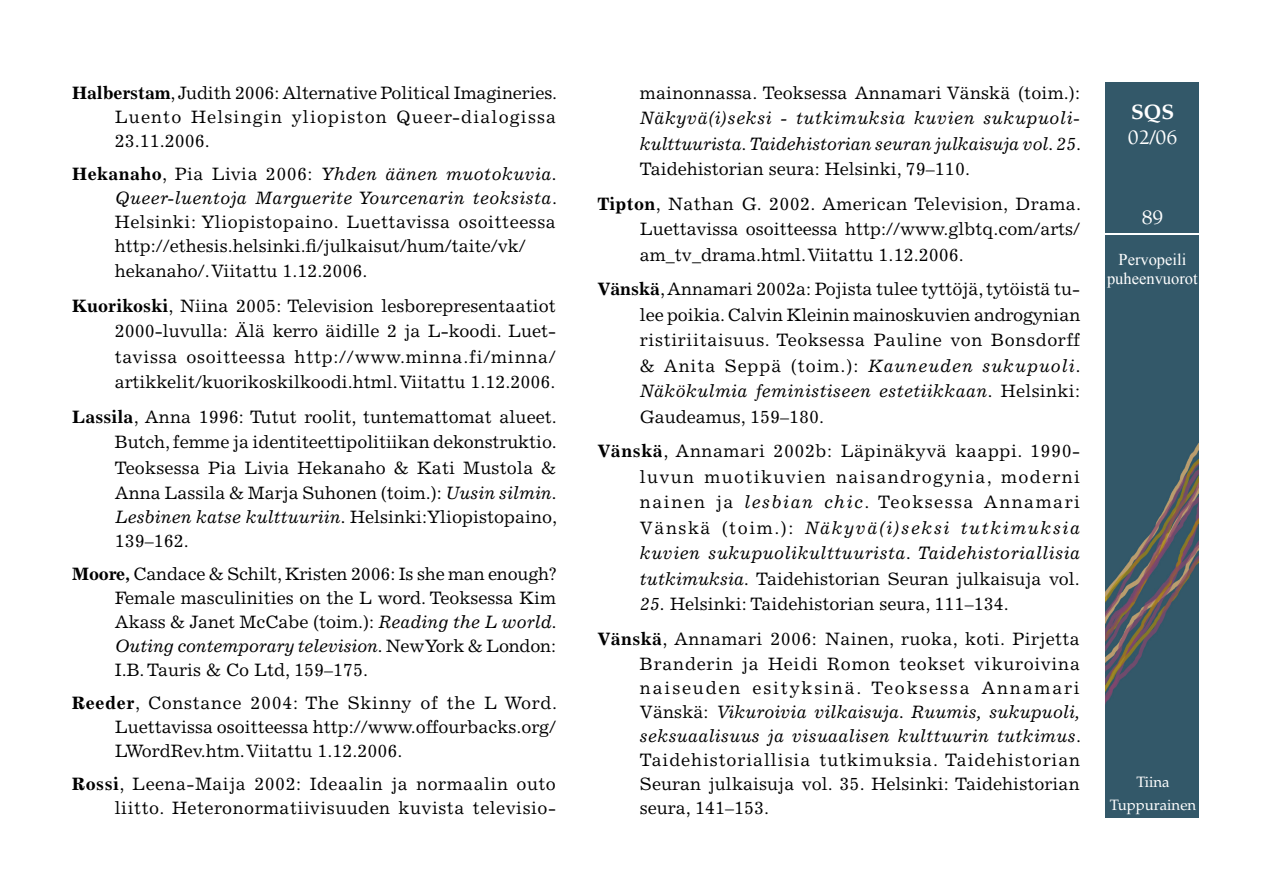
<style>
.page{position:relative;width:1263px;height:893px;background:#fff}
.page>*{position:absolute;margin:0;border:0;box-sizing:border-box;transform-origin:0 0}
.t1{font:500 21px "Berkeley";color:#fff}
.t2{font:700 21px "Palatino";color:#fff}
.t3{font:18px/25.5px "Excelsior";color:#000;text-align:justify}
.t4{font:italic 18px/25.5px "Excelsior";letter-spacing:-.005em;color:#000;text-align:justify}
.t5{font:18px/24px "Excelsior";letter-spacing:.025em;color:#000;text-align:right}
.t6{font:16.5px/19.8px "Times New Roman";color:#fff;text-align:center}
.t7{font:15px/22.8px "Palatino";color:#fff;text-align:center}
.s1{font-weight:700}
.s2{font-style:italic}
.s3{font-style:normal}
</style>
<div class="page">
<img style="left:1106px;top:82px;width:92px;height:736px">
<hr style="left:1100px;top:233px;width:103px;height:2px;background:#fff">
<p class="t3" style="left:115px;top:81px;width:444px;line-height:24px;text-indent:-43px"><span class="s1">Halberstam</span>, Judith 2006: Alternative Political Imagineries.<br>Luento Helsingin yliopiston Queer-dialogissa 23.11.2006.</p>
<p class="t3" style="left:115px;top:161px;width:444px;line-height:24.5px;text-align:left;text-indent:-43px"><span class="s1">Hekanaho</span>, Pia Livia 2006: <span class="s2">Yhden äänen muotokuvia.<br>Queer-luentoja Marguerite Yourcenarin teoksista</span>.<br>Helsinki: Yliopistopaino. Luettavissa osoitteessa http://ethesis.helsinki.fi/julkaisut/hum/taite/vk/ hekanaho/. Viitattu 1.12.2006.</p>
<p class="t3" style="left:115px;top:293px;width:443px;text-indent:-43px"><span class="s1">Kuorikoski</span>, Niina 2005: Television lesborepresentaatiot 2000-luvulla: Älä kerro äidille 2 ja L-koodi. Luet&shy;tavissa osoitteessa http://www.minna.fi/minna/ artikkelit/kuorikoskilkoodi.html. Viitattu 1.12.2006.</p>
<p class="t3" style="left:115px;top:404px;width:444px;line-height:24.9px;text-indent:-43px"><span class="s1">Lassila</span>, Anna 1996: Tutut roolit, tuntemattomat alueet.<br>Butch, femme ja identiteettipolitiikan dekonstruktio.<br>Teoksessa Pia Livia Hekanaho &amp; Kati Mustola &amp; Anna Lassila &amp; Marja Suhonen (toim.): <span class="s2">Uusin silmin.<br>Lesbinen katse kulttuuriin.</span> Helsinki:Yliopistopaino, 139–162.</p>
<p class="t3" style="left:115px;top:562px;width:444px;line-height:24px;text-indent:-43px"><span class="s1">Moore,</span> Candace &amp; Schilt, Kristen 2006: Is she man enough?<br>Female masculinities on the L word. Teoksessa Kim Akass &amp; Janet McCabe (toim.): <span class="s2">Reading the L world.<br>Outing contemporary television.</span> New York &amp; London:<br>I.B. Tauris &amp; Co Ltd, 159–175.</p>
<p class="t3" style="left:115px;top:691px;width:444px;line-height:24px;text-indent:-43px"><span class="s1">Reeder</span>, Constance 2004: The Skinny of the L Word.<br>Luettavissa osoitteessa http://www.offourbacks.org/ LWordRev.htm. Viitattu 1.12.2006.</p>
<p class="t5" style="left:72px;top:772px;width:485px"><span class="s1">Rossi</span>, Leena-Maija 2002: Ideaalin ja normaalin outo liitto. Heteronormatiivisuuden kuvista televisio-</p>
<p class="t3" style="left:640px;top:80px;width:442px">mainonnassa. Teoksessa Annamari Vänskä (toim.):</p>
<p class="t4" style="left:640px;top:105px;width:443px">Näkyvä(i)seksi - tutkimuksia kuvien sukupuoli&shy;kulttuurista<span class="s3">.</span> Taidehistorian seuran julkaisuja vol. 25<span class="s3">.<br>Taidehistorian seura: Helsinki, 79–110.</span></p>
<p class="t3" style="left:640px;top:191px;width:443px;text-indent:-43px"><span class="s1">Tipton</span>, Nathan G. 2002. American Television, Drama.<br>Luettavissa osoitteessa http://www.glbtq.com/arts/ am_tv_drama.html. Viitattu 1.12.2006.</p>
<p class="t3" style="left:640px;top:276px;width:442px;text-indent:-43px"><span class="s1">Vänskä</span>, Annamari 2002a: Pojista tulee tyttöjä, tytöistä tu&shy;lee poikia. Calvin Kleinin mainoskuvien androgynian ristiriitaisuus. Teoksessa Pauline von Bonsdorff &amp; Anita Seppä (toim.): <span class="s2">Kauneuden sukupuoli.<br>Näkökulmia feministiseen estetiikkaan.</span> Helsinki:<br>Gaudeamus, 159–180.</p>
<p class="t3" style="left:640px;top:438px;width:442px;text-indent:-43px"><span class="s1">Vänskä</span>, Annamari 2002b: Läpinäkyvä kaappi. 1990- luvun muotikuvien naisandrogynia, moderni nainen ja <span class="s2">lesbian chic</span>. Teoksessa Annamari Vänskä (toim.): <span class="s2">Näkyvä(i)seksi tutkimuksia kuvien sukupuolikulttuurista. Taidehistoriallisia tutkimuksia.</span> Taidehistorian Seuran julkaisuja vol.</p>
<p class="t3" style="left:597px;top:587px;width:484px;line-height:34.5px;text-indent:43px"><span class="s2">25.</span> Helsinki: Taidehistorian seura, 111–134.<br><span class="s1">Vänskä</span>, Annamari 2006: Nainen, ruoka, koti. Pirjetta</p>
<p class="t3" style="left:640px;top:652px;width:443px;line-height:24px">Branderin ja Heidi Romon teokset vikuroivina naiseuden esityksinä. Teoksessa Annamari Vänskä: <span class="s2">Vikuroivia vilkaisuja. Ruumis, sukupuoli, seksuaalisuus ja visuaalisen kulttuurin tutkimus</span>.<br>Taidehistoriallisia tutkimuksia. Taidehistorian Seuran julkaisuja vol. 35. Helsinki: Taidehistorian seura, 141–153.</p>
<p class="t2" style="left:1131px;top:99px;width:45px">SQS</p>
<p class="t1" style="left:1128px;top:126px;width:51px">02/06</p>
<p class="t1" style="left:1142px;top:207px;width:23px">89</p>
<p class="t6" style="left:1107px;top:249px;width:92px">Pervopeili puheenvuorot</p>
<p class="t7" style="left:1110px;top:771px;width:88px">Tiina<br>Tuppurainen</p>
</div>
